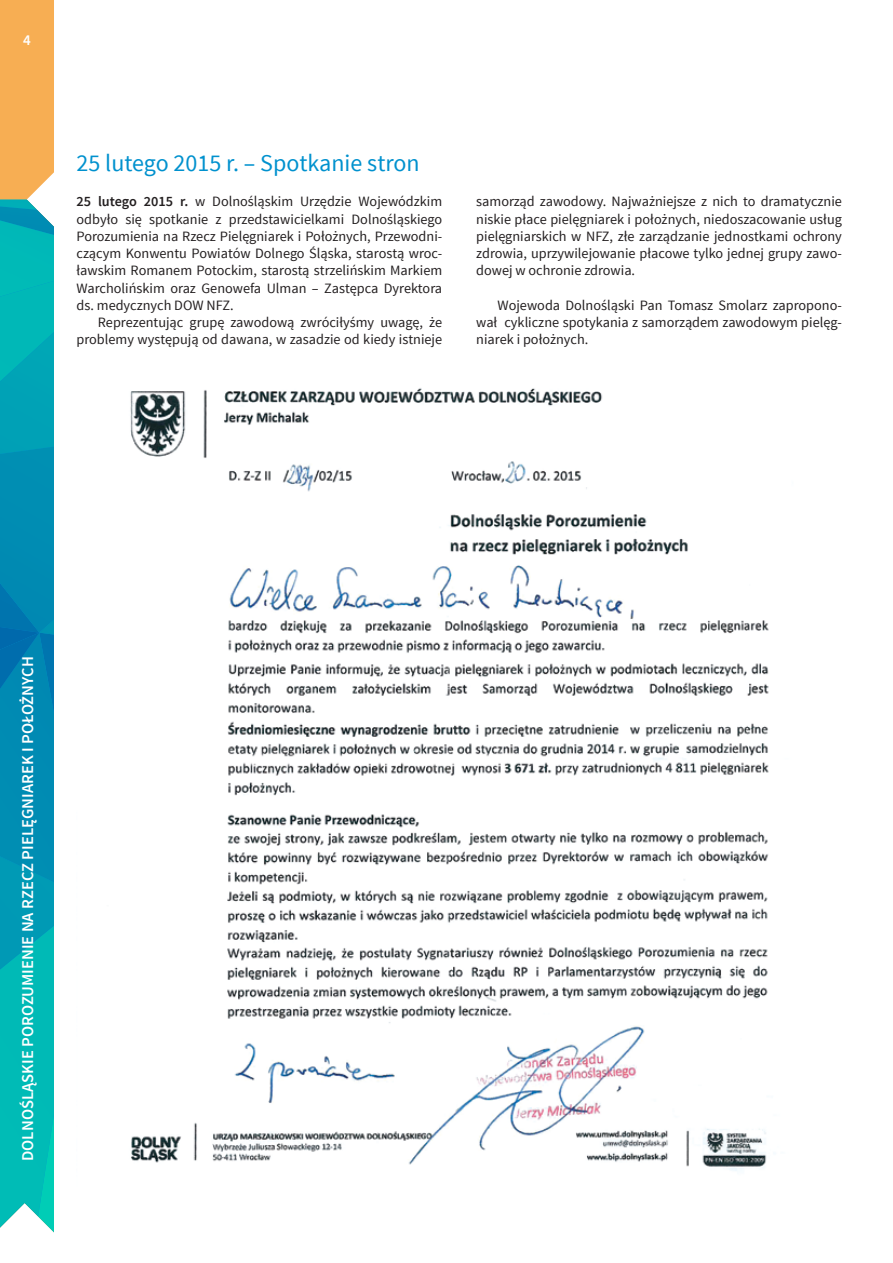
<style>
.page{position:relative;width:893px;height:1263px;background:#fff}
.page>*{position:absolute;margin:0;border:0;box-sizing:border-box;transform-origin:0 0}
.t1{font:24px "Source Sans Pro";color:#0091ce}
.t2{font:600 16.5px "Source Sans Pro";color:#fff}
.t3{font:600 15px "Source Sans Pro";color:#fff}
.t4{font:14.25px/17.2px "Source Sans Pro";color:#231f20;text-align:justify}
.s1{font-weight:600}
</style>
<div class="page">
<svg style="left:0;top:0;width:54px;height:1233px;background:#2ca4a6"></svg>
<img style="left:130px;top:388px;width:639px;height:783px">
<p class="t3" style="left:23px;top:31px;width:9px">4</p>
<h1 class="t1" style="left:77px;top:148px;width:345px">25 lutego 2015 r. – Spotkanie stron</h1>
<p class="t4" style="left:77px;top:193px;width:367px"><span class="s1">25 lutego 2015 r.</span> w Dolnośląskim U rzędzie Wojewódzkim odbyło się spotkanie z przedstawicielkami Dolnośląskiego Porozumienia na Rzecz Pielęgniarek i Położnych, Przewodni&shy;czącym Konwentu Powiatów Dolnego Śląska, starostą wroc&shy;ławskim Romanem Potockim, starostą strzelińskim M arkiem Warcholińskim oraz Genowefa U lman – Zastępca Dyrektora ds. medycznych DOW</p>
<p class="t4" style="left:207px;top:297px;width:29px">NFZ .</p>
<p class="t4" style="left:98px;top:314px;width:346px">Reprezentując grupę zawodową zwróciłyśmy uwagę, że</p>
<p class="t4" style="left:77px;top:331px;width:367px">problemy występują od dawana, w zasadzie od kiedy istnieje</p>
<p class="t4" style="left:476px;top:193px;width:367px">samorząd zawodowy. N ajważniejsze z nich to dramatycznie niskie płace pielęgniarek i położnych, niedoszacowanie usług pielęgniarskich w NFZ</p>
<p class="t4" style="left:476px;top:228px;width:367px;text-indent:133px">, złe zarządzanie jednostkami ochrony zdrowia, uprzywilejowanie płacowe tylko jednej grupy zawo&shy;dowej w ochronie zdrowia.</p>
<p class="t4" style="left:476px;top:297px;width:367px;text-indent:21px">Wojewoda Dolnośląski Pan Tomasz Smolarz zapropono&shy;wał cykliczne spotykania z samorządem zawodowym pielęg&shy;niarek i położnych.</p>
<p class="t2" style="left:17px;top:1161px;width:506px;rotate:-90deg">Dolnośląskie Porozumienie na Rzecz Pielęgniarek i Położnych</p>
</div>
